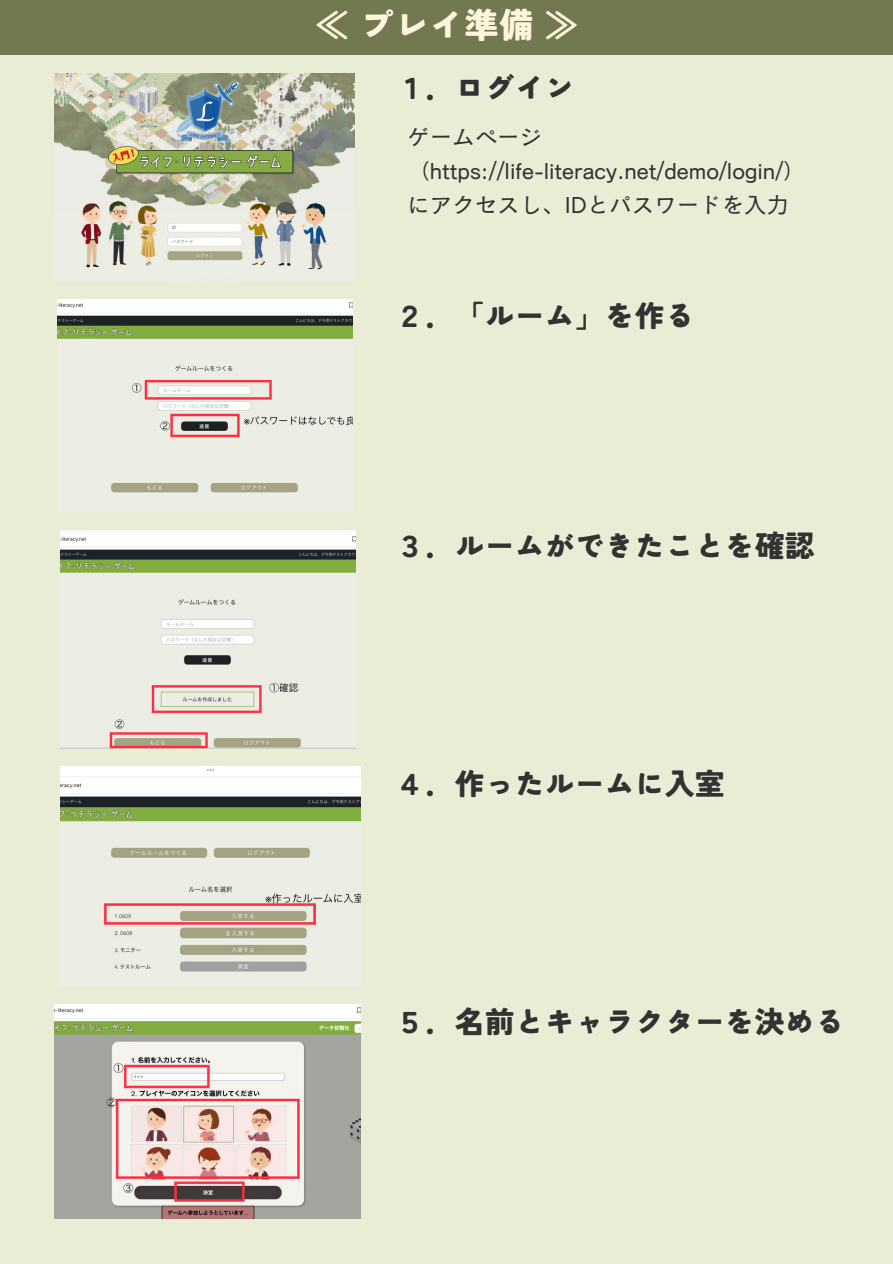
<style>
.page{position:relative;width:893px;height:1264px;background:#fff}
.page>*{position:absolute;margin:0;border:0;box-sizing:border-box;transform-origin:0 0}
.t1{font:900 34.95px "Tsunagi Gothic";color:#fef5da}
.t2{font:900 30px "Tsunagi Gothic";color:#323232}
.t3{font:22.5px/33.8px "Canva Cezanne Pro N M";color:#323232}
</style>
<div class="page">
<div style="left:0;top:0;width:892px;height:1263px;background:#e9edd5"></div>
<img style="left:54px;top:74px;width:301px;height:207px">
<img style="left:57px;top:300px;width:295px;height:211px">
<img style="left:60px;top:530px;width:295px;height:218px">
<div style="left:0;top:0;width:892px;height:54px;background:#727951"></div>
<img style="left:60px;top:767px;width:300px;height:219px">
<img style="left:54px;top:1004px;width:306px;height:214px">
<p class="t1" style="left:315px;top:8px;width:265px">≪ プレイ準備 ≫</p>
<p class="t2" style="left:395px;top:72px;width:181px">１．ログイン</p>
<p class="t3" style="left:407px;top:120px;width:136px">ゲームページ</p>
<p class="t3" style="left:407px;top:153px;width:400px">（https://life-literacy.net/demo/login/）にアクセスし、IDとパスワードを入力</p>
<p class="t2" style="left:395px;top:301px;width:301px">２．「ルーム」を作る</p>
<p class="t2" style="left:395px;top:530px;width:421px">３．ルームができたことを確認</p>
<p class="t2" style="left:395px;top:768px;width:331px">４．作ったルームに入室</p>
<p class="t2" style="left:395px;top:1006px;width:451px">５．名前とキャラクターを決める</p>
</div>
